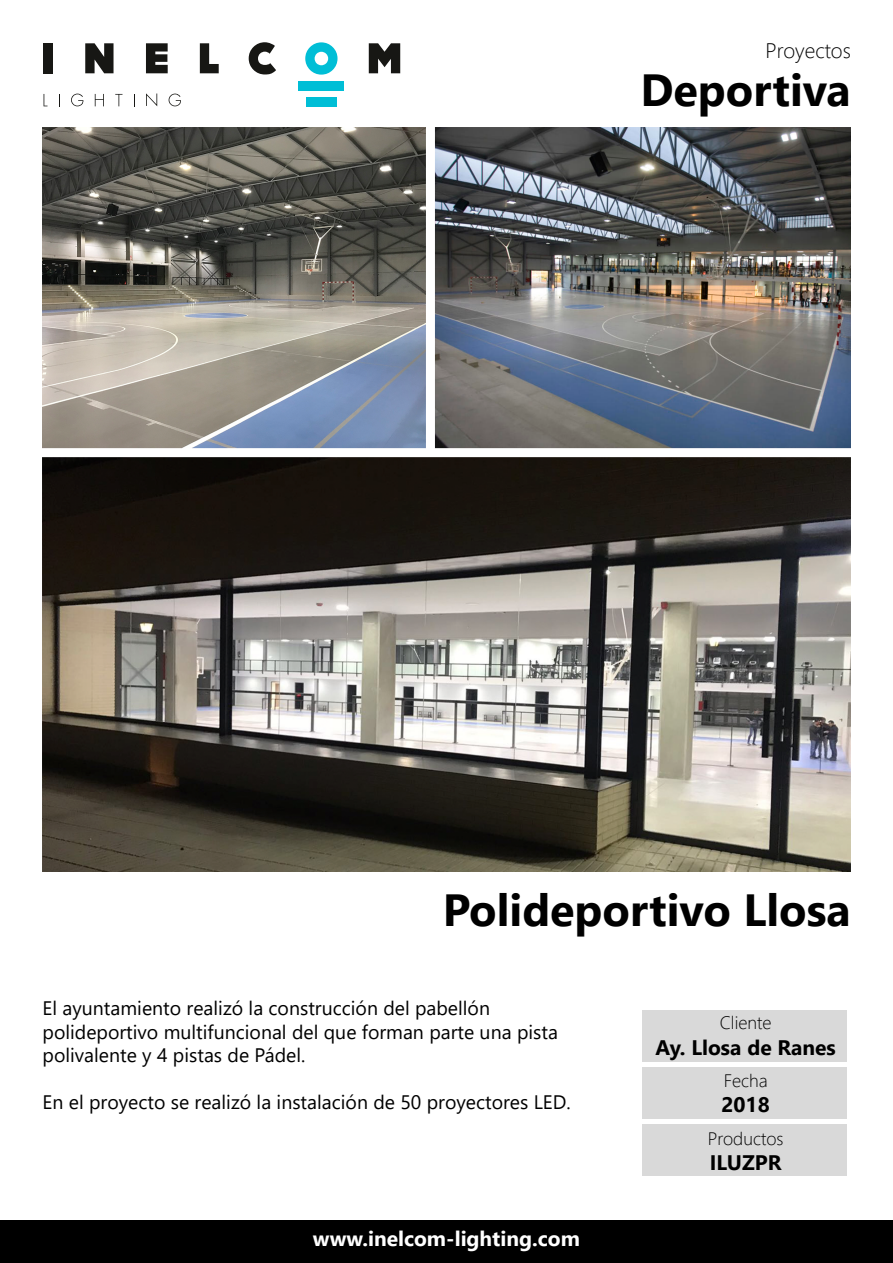
<style>
.page{position:relative;width:893px;height:1263px;background:#fff}
.page>*{position:absolute;margin:0;border:0;box-sizing:border-box;transform-origin:0 0}
.t1{font:700 45px "Segoe UI";color:#000}
.t2{font:700 21px "Segoe UI";color:#000}
.t3{font:700 21px "Segoe UI";color:#fff}
.t4{font:300 21px "Segoe UI";color:#000}
.t5{font:19.5px/23.4px "Segoe UI";color:#000}
.t6{font:300 18px "Segoe UI";color:#000}
</style>
<div class="page">
<svg style="left:305px;top:42px;width:32px;height:33px"></svg>
<div style="left:298px;top:81px;width:46px;height:10px;background:#00bed6"></div>
<div style="left:306px;top:97px;width:30px;height:10px;background:#00bed6"></div>
<div style="left:44px;top:43px;width:9px;height:30px;background:#171714"></div>
<svg style="left:85px;top:43px;width:28px;height:30px"></svg>
<svg style="left:146px;top:43px;width:22px;height:30px"></svg>
<svg style="left:200px;top:43px;width:19px;height:30px"></svg>
<svg style="left:249px;top:42px;width:27px;height:32px"></svg>
<svg style="left:369px;top:43px;width:31px;height:30px"></svg>
<svg style="left:115px;top:94px;width:7px;height:12px"></svg>
<svg style="left:95px;top:94px;width:9px;height:12px"></svg>
<svg style="left:146px;top:93px;width:11px;height:13px"></svg>
<svg style="left:44px;top:94px;width:3px;height:12px"></svg>
<svg style="left:71px;top:94px;width:12px;height:12px"></svg>
<svg style="left:59px;top:94px;width:1px;height:12px"></svg>
<svg style="left:134px;top:94px;width:1px;height:12px"></svg>
<svg style="left:169px;top:94px;width:12px;height:12px"></svg>
<div style="left:0;top:1220px;width:892px;height:43px;background:#000"></div>
<div style="left:642px;top:1011px;width:204px;height:51px;background:#d9d9d9"></div>
<div style="left:642px;top:1068px;width:204px;height:51px;background:#d9d9d9"></div>
<div style="left:642px;top:1125px;width:204px;height:51px;background:#d9d9d9"></div>
<img style="left:42px;top:128px;width:808px;height:744px">
<p class="t4" style="left:765px;top:31px;width:87px">Proyectos</p>
<h1 class="t1" style="left:640px;top:48px;width:212px">Deportiva</h1>
<h1 class="t1" style="left:443px;top:868px;width:409px">Polideportivo Llosa</h1>
<p class="t5" style="left:43px;top:995px;width:517px">El ayuntamiento realizó la construcción del pabellón polideportivo multifuncional del que forman parte una pista polivalente y 4 pistas de Pádel.</p>
<p class="t5" style="left:43px;top:1088px;width:529px">En el proyecto se realizó la instalación de 50 proyectores LED.</p>
<p class="t3" style="left:313px;top:1219px;width:268px">www.inelcom-lighting.com</p>
<p class="t6" style="left:719px;top:1006px;width:53px">Cliente</p>
<p class="t2" style="left:655px;top:1027px;width:182px">Ay. Llosa de Ranes</p>
<p class="t6" style="left:723px;top:1064px;width:45px">Fecha</p>
<p class="t2" style="left:721px;top:1085px;width:50px">2018</p>
<p class="t6" style="left:707px;top:1121px;width:77px">Productos</p>
<p class="t2" style="left:709px;top:1142px;width:73px">ILUZPR</p>
</div>
